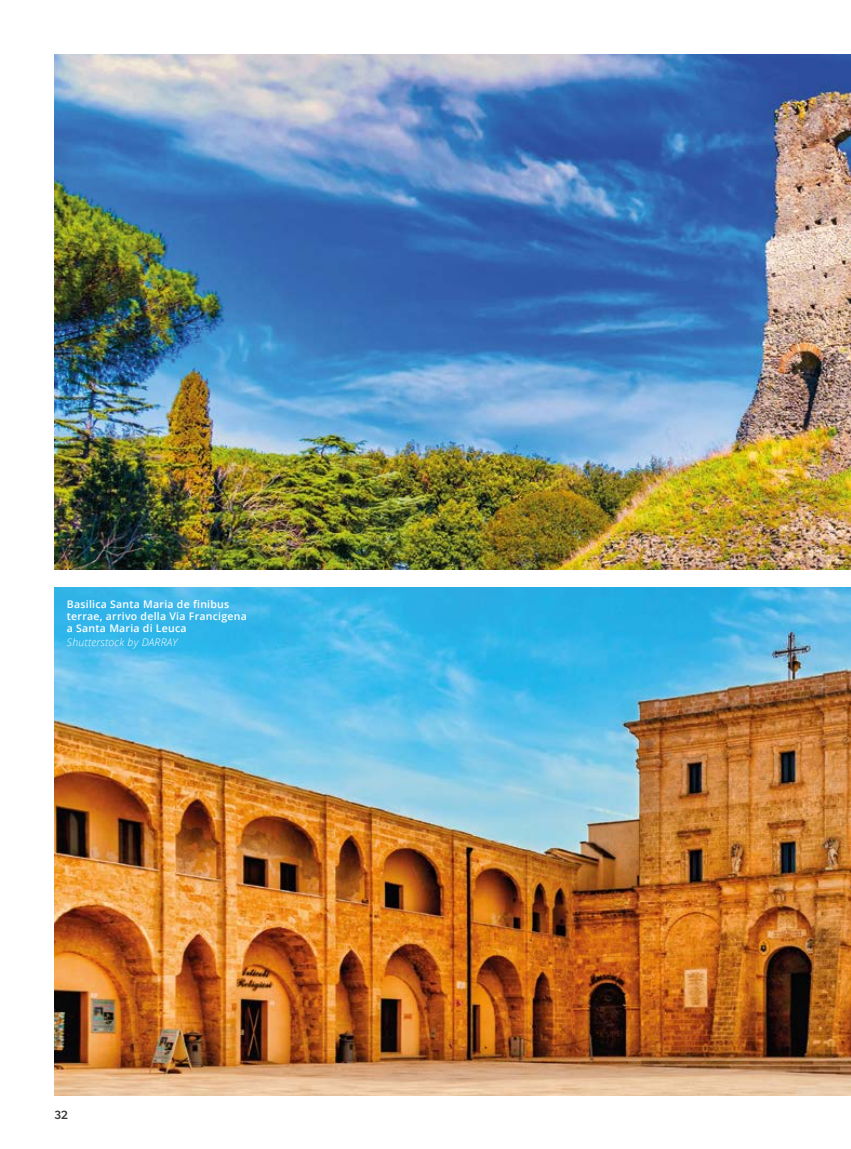
<style>
.page{position:relative;width:851px;height:1149px;background:#fff}
.page>*{position:absolute;margin:0;border:0;box-sizing:border-box;transform-origin:0 0}
.t1{font:500 12px "Gibson";color:#373a3b}
.t2{font:600 10.5px/12px "Open Sans";letter-spacing:.025em;color:#fff}
.t3{font:italic 300 10.5px "Open Sans";letter-spacing:.025em;color:#fff}
</style>
<div class="page">
<img style="left:54px;top:587px;width:796px;height:508px">
<img style="left:54px;top:54px;width:796px;height:515px">
<p class="t2" style="left:67px;top:597px;width:181px">Basilica Santa Maria de finibus terrae, arrivo della Via Francigena a Santa Maria di Leuca</p>
<p class="t3" style="left:67px;top:635px;width:112px">Shutterstock by DARRAY</p>
<p class="t1" style="left:54px;top:1107px;width:15px">32</p>
</div>
